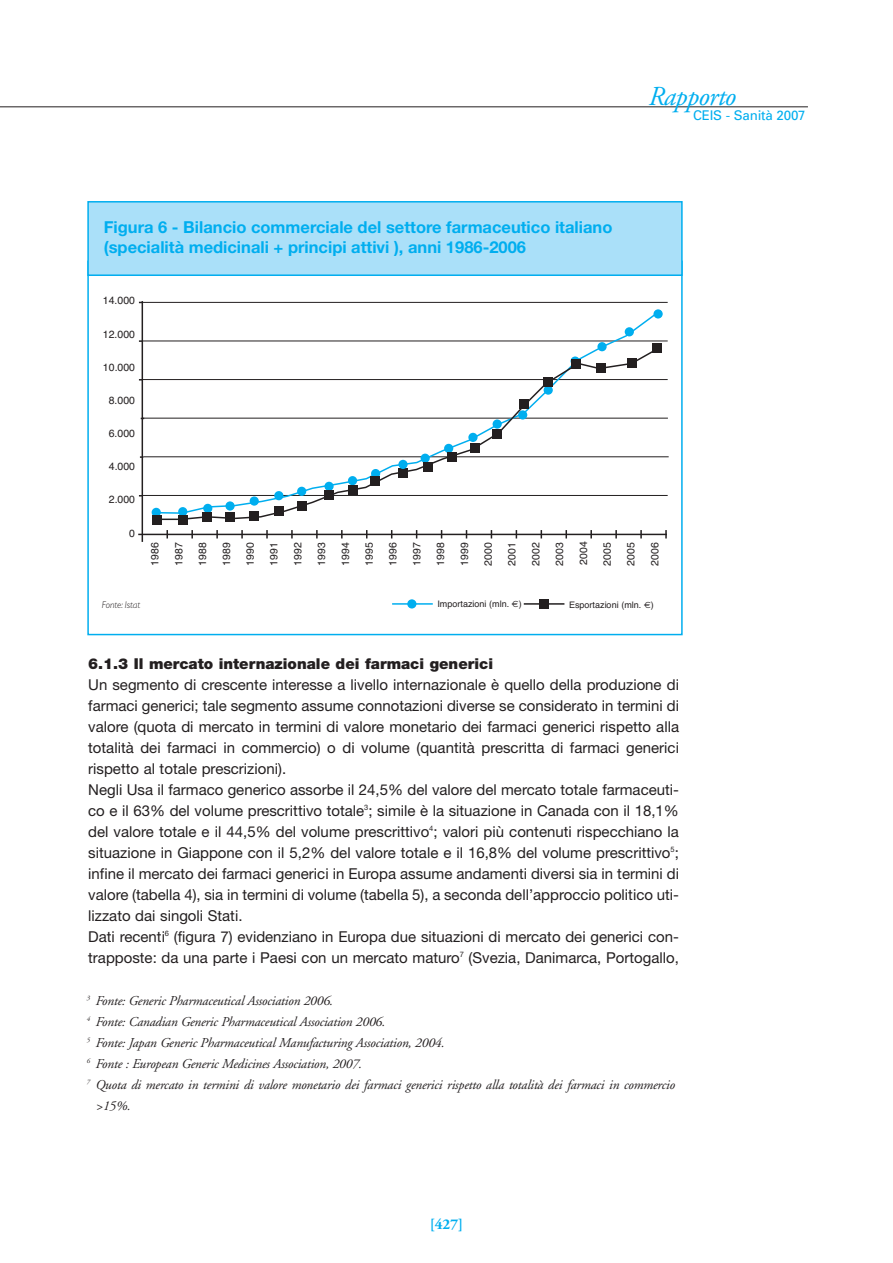
<style>
.page{position:relative;width:893px;height:1263px;background:#fff}
.page>*{position:absolute;margin:0;border:0;box-sizing:border-box;transform-origin:0 0}
.t1{font:italic 27.45px "Adobe Garamond";letter-spacing:-.025em;color:#00aeef}
.t2{font:700 16.5px/19.5px "Helvetica Neue";color:#00aeef}
.t3{font:15px/21px "Helvetica Neue";color:#231f20}
.t4{font:700 15px "Adobe Garamond";color:#00aeef}
.t5{font:italic 13.5px "Adobe Garamond";letter-spacing:-.015em;color:#231f20}
.t6{font:13.35px "Univers";letter-spacing:-.015em;color:#00aeef}
.t7{font:10.5px "Helvetica";color:#231f20}
.t8{font:italic 300 9.75px "Gill Sans";letter-spacing:-.005em;color:#231f20}
.t9{font:9px "Helvetica";color:#231f20}
.s1{font-family:"Euro Sans"}
.s2{font-weight:900}
</style>
<div class="page">
<hr style="left:0;top:106px;width:808px;height:1px;background:#231f20">
<div style="left:88px;top:202px;width:594px;height:73px;background:#aae0f9"></div>
<div style="left:87px;top:201px;width:596px;height:75px;border:2px solid #00aeef"></div>
<hr style="left:142px;top:301px;width:1px;height:241px;background:#231f20">
<hr style="left:138px;top:534px;width:529px;height:1px;background:#231f20">
<hr style="left:142px;top:302px;width:526px;height:1px;background:#231f20">
<hr style="left:142px;top:341px;width:526px;height:1px;background:#231f20">
<hr style="left:142px;top:379px;width:526px;height:1px;background:#231f20">
<hr style="left:142px;top:495px;width:526px;height:1px;background:#231f20">
<hr style="left:143px;top:456px;width:526px;height:1px;background:#231f20">
<hr style="left:143px;top:418px;width:525px;height:1px;background:#231f20">
<svg style="left:166px;top:530px;width:2px;height:8px"></svg>
<svg style="left:191px;top:530px;width:2px;height:8px"></svg>
<svg style="left:241px;top:530px;width:2px;height:8px"></svg>
<svg style="left:216px;top:530px;width:2px;height:8px"></svg>
<svg style="left:266px;top:530px;width:2px;height:8px"></svg>
<svg style="left:291px;top:530px;width:2px;height:8px"></svg>
<svg style="left:316px;top:530px;width:2px;height:8px"></svg>
<svg style="left:341px;top:530px;width:2px;height:8px"></svg>
<svg style="left:565px;top:530px;width:2px;height:8px"></svg>
<svg style="left:590px;top:530px;width:2px;height:8px"></svg>
<svg style="left:615px;top:530px;width:2px;height:8px"></svg>
<svg style="left:640px;top:530px;width:2px;height:8px"></svg>
<svg style="left:665px;top:530px;width:2px;height:8px"></svg>
<div style="left:407px;top:599px;width:9px;height:9px;background:#00aeef;border-radius:50%"></div>
<hr style="left:392px;top:603px;width:41px;height:2px;background:#00aeef">
<div style="left:539px;top:599px;width:9px;height:9px;background:#231f20"></div>
<hr style="left:524px;top:603px;width:40px;height:2px;background:#231f20">
<svg style="left:154px;top:315px;width:504px;height:31px"></svg>
<div style="left:152px;top:508px;width:9px;height:9px;background:#00aeef;border-radius:50%"></div>
<div style="left:597px;top:342px;width:10px;height:9px;background:#00aeef;border-radius:50%"></div>
<div style="left:625px;top:327px;width:9px;height:9px;background:#00aeef;border-radius:50%"></div>
<svg style="left:653px;top:309px;width:10px;height:10px"></svg>
<svg style="left:154px;top:347px;width:505px;height:174px"></svg>
<div style="left:424px;top:462px;width:9px;height:10px;background:#231f20"></div>
<div style="left:447px;top:452px;width:10px;height:10px;background:#231f20"></div>
<div style="left:471px;top:444px;width:9px;height:9px;background:#231f20"></div>
<div style="left:493px;top:429px;width:9px;height:10px;background:#231f20"></div>
<div style="left:519px;top:400px;width:10px;height:9px;background:#231f20"></div>
<div style="left:544px;top:377px;width:9px;height:10px;background:#231f20"></div>
<div style="left:596px;top:364px;width:9px;height:9px;background:#231f20"></div>
<div style="left:571px;top:360px;width:9px;height:9px;background:#231f20"></div>
<div style="left:628px;top:358px;width:9px;height:10px;background:#231f20"></div>
<div style="left:652px;top:344px;width:9px;height:9px;background:#231f20"></div>
<div style="left:370px;top:476px;width:10px;height:9px;background:#231f20"></div>
<div style="left:348px;top:485px;width:9px;height:9px;background:#231f20"></div>
<div style="left:324px;top:491px;width:10px;height:9px;background:#231f20"></div>
<div style="left:298px;top:501px;width:9px;height:9px;background:#231f20"></div>
<div style="left:275px;top:506px;width:9px;height:9px;background:#231f20"></div>
<div style="left:250px;top:511px;width:9px;height:9px;background:#231f20"></div>
<div style="left:225px;top:513px;width:9px;height:9px;background:#231f20"></div>
<div style="left:203px;top:512px;width:9px;height:9px;background:#231f20"></div>
<div style="left:178px;top:515px;width:9px;height:9px;background:#231f20"></div>
<div style="left:152px;top:515px;width:9px;height:9px;background:#231f20"></div>
<p class="t1" style="left:647px;top:86px;width:89px">Rapporto</p>
<p class="t6" style="left:693px;top:110px;width:114px">CEIS - Sanità 2007</p>
<p class="t2" style="left:104px;top:219px;width:510px">Figura 6 - Bilancio commerciale del settore farmaceutico italiano (specialità medicinali + principi attivi ), anni 1986-2006</p>
<p class="t7" style="left:103px;top:295px;width:34px">14.000</p>
<p class="t7" style="left:103px;top:328px;width:34px">12.000</p>
<p class="t7" style="left:103px;top:361px;width:34px">10.000</p>
<p class="t7" style="left:109px;top:394px;width:28px">8.000</p>
<p class="t7" style="left:109px;top:427px;width:28px">6.000</p>
<p class="t7" style="left:109px;top:460px;width:28px">4.000</p>
<p class="t7" style="left:109px;top:494px;width:28px">2.000</p>
<p class="t7" style="left:129px;top:527px;width:7px">0</p>
<p class="t7" style="left:149px;top:566px;width:25px;rotate:-90deg">1986</p>
<p class="t7" style="left:173px;top:566px;width:25px;rotate:-90deg">1987</p>
<p class="t7" style="left:196px;top:566px;width:25px;rotate:-90deg">1988</p>
<p class="t7" style="left:220px;top:566px;width:25px;rotate:-90deg">1989</p>
<p class="t7" style="left:244px;top:566px;width:25px;rotate:-90deg">1990</p>
<p class="t7" style="left:268px;top:566px;width:25px;rotate:-90deg">1991</p>
<p class="t7" style="left:292px;top:566px;width:25px;rotate:-90deg">1992</p>
<p class="t7" style="left:315px;top:566px;width:25px;rotate:-90deg">1993</p>
<p class="t7" style="left:339px;top:566px;width:25px;rotate:-90deg">1994</p>
<p class="t7" style="left:363px;top:566px;width:25px;rotate:-90deg">1995</p>
<p class="t7" style="left:387px;top:566px;width:25px;rotate:-90deg">1996</p>
<p class="t7" style="left:411px;top:566px;width:25px;rotate:-90deg">1997</p>
<p class="t7" style="left:434px;top:566px;width:25px;rotate:-90deg">1998</p>
<p class="t7" style="left:458px;top:566px;width:25px;rotate:-90deg">1999</p>
<p class="t7" style="left:482px;top:566px;width:25px;rotate:-90deg">2000</p>
<p class="t7" style="left:506px;top:566px;width:25px;rotate:-90deg">2001</p>
<p class="t7" style="left:530px;top:566px;width:25px;rotate:-90deg">2002</p>
<p class="t7" style="left:553px;top:566px;width:25px;rotate:-90deg">2003</p>
<p class="t7" style="left:577px;top:565px;width:25px;rotate:-90deg">2004</p>
<p class="t7" style="left:601px;top:566px;width:25px;rotate:-90deg">2005</p>
<p class="t7" style="left:625px;top:566px;width:25px;rotate:-90deg">2005</p>
<p class="t7" style="left:649px;top:566px;width:25px;rotate:-90deg">2006</p>
<p class="t8" style="left:102px;top:599px;width:40px">Fonte: Istat</p>
<p class="t9" style="left:437px;top:598px;width:86px">Importazioni (mln. <span class="s1">€</span>)</p>
<p class="t9" style="left:569px;top:600px;width:86px">Esportazioni (mln. <span class="s1">€</span>)</p>
<p class="t3" style="left:88px;top:654px;width:592px"><span class="s2">6.1.3 Il mercato internazionale dei farmaci generici<br></span>Un segmento di crescente interesse a livello internazionale è quello della produzione di farmaci generici; tale segmento assume connotazioni diverse se considerato in termini di valore (quota di mercato in termini di valore monetario dei farmaci generici rispetto alla totalità dei farmaci in commercio) o di volume (quantità prescritta di farmaci generici rispetto al totale prescrizioni).<br>Negli Usa il farmaco generico assorbe il 24,5% del valore del mercato totale farmaceuti&shy;co e il 63% del volume prescrittivo totale<sup>3</sup>; simile è la situazione in Canada con il 18,1% del valore totale e il 44,5% del volume prescrittivo<sup>4</sup>; valori più contenuti rispecchiano la situazione in Giappone con il 5,2% del valore totale e il 16,8% del volume prescrittivo<sup>5</sup>; infine il mercato dei farmaci generici in Europa assume andamenti diversi sia in termini di valore (tabella 4), sia in termini di volume (tabella 5), a seconda dell’approccio politico uti&shy;lizzato dai singoli Stati.<br>Dati recenti<sup>6</sup> (figura 7) evidenziano in Europa due situazioni di mercato dei generici con&shy;trapposte: da una parte i Paesi con un mercato maturo<sup>7</sup> (Svezia, Danimarca, Portogallo,</p>
<p class="t5" style="left:87px;top:995px;width:248px"><sup>3</sup> Fonte: Generic Pharmaceutical Association 2006.</p>
<p class="t5" style="left:87px;top:1016px;width:300px"><sup>4</sup> Fonte: Canadian Generic Pharmaceutical Association 2006.</p>
<p class="t5" style="left:87px;top:1037px;width:359px"><sup>5</sup> Fonte: Japan Generic Pharmaceutical Manufacturing Association, 2004.</p>
<p class="t5" style="left:87px;top:1058px;width:277px"><sup>6</sup> Fonte : European Generic Medicines Association, 2007.</p>
<p class="t5" style="left:87px;top:1079px;width:589px"><sup>7</sup> Quota di mercato in termini di valore monetario dei farmaci generici rispetto alla totalità dei farmaci in commercio</p>
<p class="t5" style="left:95px;top:1100px;width:37px">&gt;15%.</p>
<p class="t4" style="left:430px;top:1218px;width:35px">[427]</p>
</div>
